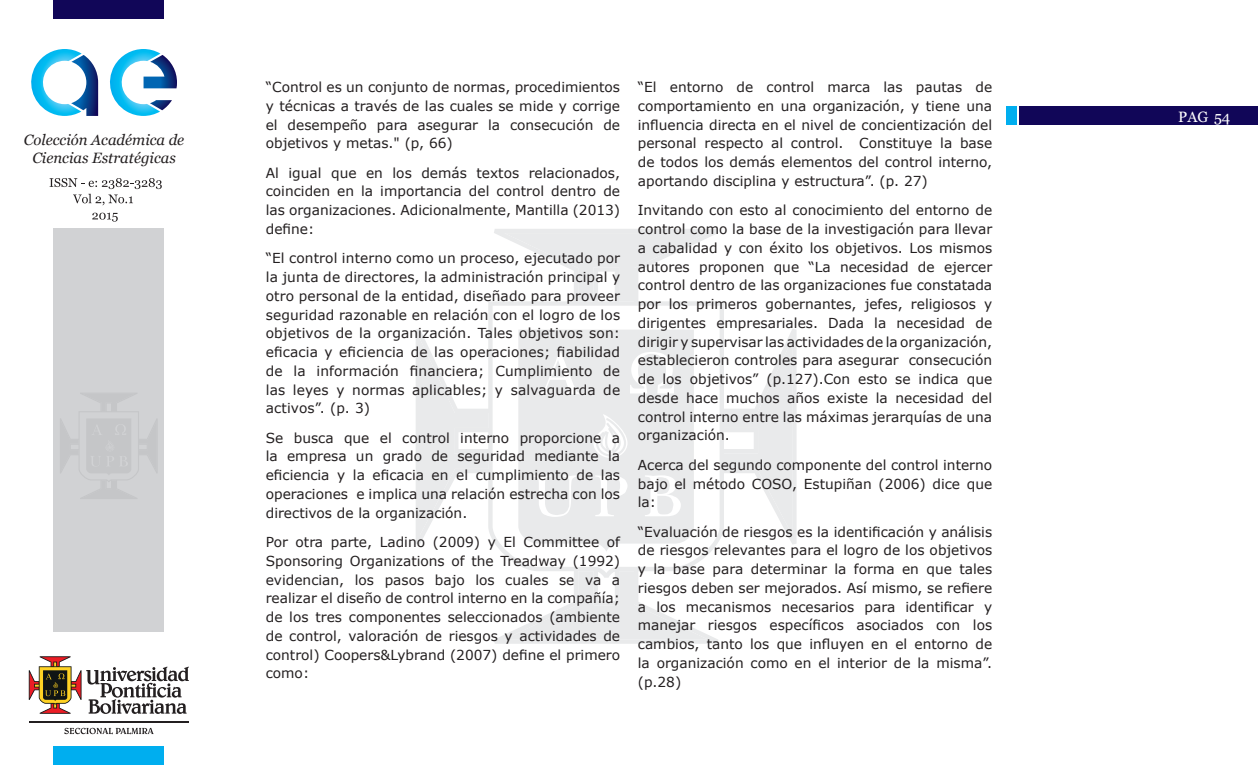
<style>
.page{position:relative;width:1258px;height:765px;background:#fff}
.page>*{position:absolute;margin:0;border:0;box-sizing:border-box;transform-origin:0 0}
.t1{font:15px "Georgia";color:#fff}
.t2{font:italic 14.88px/17.9px "Georgia";color:#231f20;text-align:center}
.t3{font:13.75px/18.8px "Verdana";color:#231f20;text-align:justify}
</style>
<div class="page">
<svg style="left:31px;top:49px;width:67px;height:67px"></svg>
<svg style="left:110px;top:49px;width:67px;height:67px"></svg>
<div style="left:54px;top:229px;width:110px;height:403px;background:#d1d2d4"></div>
<div style="left:54px;top:0;width:110px;height:18px;background:#110658"></div>
<div style="left:1020px;top:107px;width:238px;height:18px;background:#110658"></div>
<div style="left:1006px;top:107px;width:10px;height:18px;background:#00aeef"></div>
<div style="left:54px;top:747px;width:110px;height:18px;background:#00aeef"></div>
<svg style="left:29px;top:656px;width:160px;height:58px"></svg>
<svg style="left:64px;top:728px;width:90px;height:6px"></svg>
<hr style="left:29px;top:721px;width:160px;height:1px;background:#231f20">
<svg style="left:60px;top:393px;width:97px;height:106px"></svg>
<svg style="left:416px;top:229px;width:380px;height:415px"></svg>
<svg style="left:518px;top:330px;width:176px;height:222px;background:#ebeced"></svg>
<svg style="left:657px;top:477px;width:16px;height:37px"></svg>
<svg style="left:551px;top:360px;width:13px;height:17px"></svg>
<svg style="left:92px;top:213px;width:26px;height:9px"></svg>
<svg style="left:50px;top:178px;width:112px;height:27px"></svg>
<p class="t2" style="left:24px;top:131px;width:162px">Colección Académica de<br>Ciencias Estratégicas</p>
<p class="t3" style="left:266px;top:77px;width:356px">“Control es un conjunto de normas, procedimientos y técnicas a través de las cuales se mide y corrige el desempeño para asegurar la consecución de objetivos y metas." (p, 66)</p>
<p class="t3" style="left:266px;top:163px;width:356px">Al igual que en los demás textos relacionados, coinciden en la importancia del control dentro de las organizaciones. Adicionalmente, Mantilla (2013) define:</p>
<p class="t3" style="left:266px;top:249px;width:356px">“El control interno como un proceso, ejecutado por la junta de directores, la administración principal y otro personal de la entidad, diseñado para proveer seguridad razonable en relación con el logro de los objetivos de la organización. Tales objetivos son: eficacia y eficiencia de las operaciones; fiabilidad de la información financiera; Cumplimiento de las leyes y normas aplicables; y salvaguarda de activos”. (p. 3)</p>
<p class="t3" style="left:266px;top:428px;width:356px">Se busca que el control interno proporcione a la empresa un grado de seguridad mediante la eficiencia y la eficacia en el cumplimiento de las operaciones e implica una relación estrecha con los directivos de la organización.</p>
<p class="t3" style="left:266px;top:533px;width:356px">Por otra parte, Ladino (2009) y El Committee of Sponsoring Organizations of the Treadway (1992) evidencian, los pasos bajo los cuales se va a realizar el diseño de control interno en la compañía; de los tres componentes seleccionados (ambiente de control, valoración de riesgos y actividades de control) Coopers&amp;Lybrand (2007) define el primero como:</p>
<p class="t3" style="left:638px;top:78px;width:356px">“El entorno de control marca las pautas de comportamiento en una organización, y tiene una influencia directa en el nivel de concientización del personal respecto al control. Constituye la base de todos los demás elementos del control interno, aportando disciplina y estructura”. (p. 27)</p>
<p class="t3" style="left:638px;top:201px;width:356px">Invitando con esto al conocimiento del entorno de control como la base de la investigación para llevar a cabalidad y con éxito los objetivos. Los mismos autores proponen que “La necesidad de ejercer control dentro de las organizaciones fue constatada por los primeros gobernantes, jefes, religiosos y dirigentes empresariales. Dada la necesidad de dirigir y supervisar las actividades de la organización, establecieron controles para asegurar consecución de los objetivos” (p.127).Con esto se indica que desde hace muchos años existe la necesidad del control interno entre las máximas jerarquías de una organización.</p>
<p class="t3" style="left:638px;top:455px;width:356px">Acerca del segundo componente del control interno bajo el método COSO, Estupiñan (2006) dice que la:</p>
<p class="t3" style="left:638px;top:522px;width:356px">“Evaluación de riesgos es la identificación y análisis de riesgos relevantes para el logro de los objetivos y la base para determinar la forma en que tales riesgos deben ser mejorados. Así mismo, se refiere a los mecanismos necesarios para identificar y manejar riesgos específicos asociados con los cambios, tanto los que influyen en el entorno de la organización como en el interior de la misma”. (p.28)</p>
<p class="t1" style="left:1178px;top:107px;width:54px">PAG 54</p>
</div>
